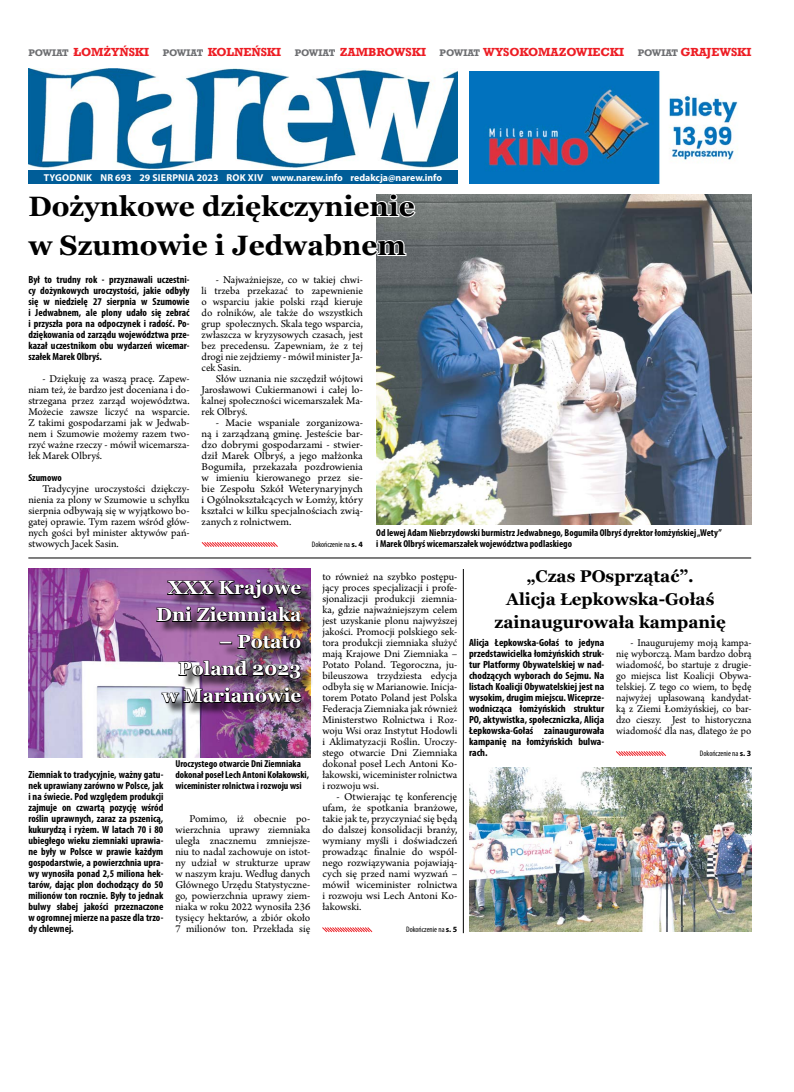
<style>
.page{position:relative;width:794px;height:1092px;background:#fff}
.page>*{position:absolute;margin:0;border:0;box-sizing:border-box;transform-origin:0 0}
.t1{font:700 28px/39px "Georgia";color:#000}
.t2{font:700 19px/27px "Georgia";color:#fff;text-align:center}
.t3{font:700 17px/23px "Georgia";color:#000;text-align:center}
.t4{font:11px/11px "Arno Pro";color:#000;text-align:justify}
.t5{font:11px/11px "Arno Pro";color:#000;text-align:justify;scale:1.04 1}
.t6{font:700 11px "Rockwell";color:#ed1d24}
.t7{font:700 condensed 10.4px/11px "Myriad Pro";color:#000;text-align:justify}
.t8{font:700 condensed 10px/11px "Myriad Pro";color:#000}
.t9{font:700 10px "Myriad Pro";color:#fff}
.t10{font:condensed 8px "Myriad Pro";color:#000}
.s1{font-size:9px;color:#6d6e71}
.s2{font-weight:700;font-stretch:normal}
</style>
<div class="page">
<img style="left:28px;top:68px;width:430px;height:102px">
<div style="left:28px;top:170px;width:430px;height:14px;background:#005d98"></div>
<img style="left:469px;top:71px;width:269px;height:113px">
<svg style="left:616px;top:751px;width:50px;height:5px"></svg>
<svg style="left:322px;top:927px;width:51px;height:6px"></svg>
<img style="left:376px;top:195px;width:375px;height:330px">
<svg style="left:201px;top:542px;width:77px;height:5px"></svg>
<svg style="left:376px;top:194px;width:41px;height:30px"></svg>
<svg style="left:376px;top:232px;width:32px;height:26px"></svg>
<img style="left:469px;top:767px;width:282px;height:164px">
<img style="left:28px;top:569px;width:283px;height:188px">
<hr style="left:28px;top:557px;width:723px;height:1px;background:#000">
<hr style="left:463px;top:569px;width:1px;height:364px;background:#000">
<div style="left:158px;top:580px;width:156px;height:135px;background:#000;opacity:.75"></div>
<img style="left:156px;top:578px;width:146px;height:45px">
<svg style="left:219px;top:634px;width:83px;height:16px"></svg>
<img style="left:161px;top:659px;width:141px;height:45px">
<p class="t6" style="left:28px;top:45px;width:724px"><span class="s1">POWIAT</span> ŁOMŻYŃSKI <span class="s1">POWIAT</span> KOLNEŃSKI <span class="s1">POWIAT</span> ZAMBROWSKI <span class="s1">POWIAT</span> WYSOKOMAZOWIECKI <span class="s1">POWIAT</span> GRAJEWSKI</p>
<p class="t9" style="left:44px;top:171px;width:400px">TYGODNIK NR 693 29 SIERPNIA 2023 ROK XIV www.narew.info redakcja@narew.info</p>
<h1 class="t1" style="left:28px;top:185px;width:388px">Dożynkowe dziękczynienie w Szumowie i Jedwabnem</h1>
<p class="t7" style="left:28px;top:273px;width:163px">Był to trudny rok - przyznawali uczestni&shy;cy dożynkowych uroczystości, jakie odbyły się w niedzielę 27 sierpnia w Szumowie i Jedwabnem, ale plony udało się zebrać i przyszła pora na odpoczynek i radość. Po&shy;dziękowania od zarządu województwa prze&shy;kazał uczestnikom obu wydarzeń wicemar&shy;szałek Marek Olbryś.</p>
<p class="t4" style="left:28px;top:373px;width:163px;text-indent:14px">- Dziękuję za waszą pracę. Zapew&shy;niam też, że bardzo jest doceniana i do&shy;strzegana przez zarząd województwa.<br>Możecie zawsze liczyć na wsparcie.<br>Z takimi gospodarzami jak w Jedwab&shy;nem i Szumowie możemy razem two&shy;rzyć ważne rzeczy - mówił wicemarsza&shy;łek Marek Olbryś.</p>
<p class="t8" style="left:28px;top:472px;width:35px">Szumowo</p>
<p class="t4" style="left:28px;top:483px;width:163px;text-indent:14px">Tradycyjne uroczystości dziękczy&shy;nienia za plony w Szumowie u schyłku sierpnia odbywają się w wyjątkowo bo&shy;gatej oprawie. Tym razem wśród głów&shy;nych gości był minister aktywów pań&shy;stwowych Jacek Sasin.</p>
<p class="t4" style="left:202px;top:274px;width:163px;text-indent:14px">- Najważniejsze, co w takiej chwi&shy;li trzeba przekazać to zapewnienie o wsparciu jakie polski rząd kieruje do rolników, ale także do wszystkich grup społecznych. Skala tego wsparcia, zwłaszcza w kryzysowych czasach, jest bez precedensu. Zapewniam, że z tej drogi nie zejdziemy - mówił minister Ja&shy;cek Sasin.</p>
<p class="t4" style="left:202px;top:373px;width:163px;text-indent:14px">Słów uznania nie szczędził wójtowi Jarosławowi Cukiermanowi i całej lo&shy;kalnej społeczności wicemarszałek Ma&shy;rek Olbryś.</p>
<p class="t5" style="left:202px;top:417px;width:157px;text-indent:14px">- Macie wspaniale zorganizowa&shy;ną i zarządzaną gminę. Jesteście bar&shy;dzo dobrymi gospodarzami - stwier&shy;dził Marek Olbryś, a jego małżonka Bogumiła, przekazała pozdrowienia w imieniu kierowanego przez sie&shy;bie Zespołu Szkół Weterynaryjnych i Ogólnokształcących w Łomży, który kształci w kilku specjalnościach zwią&shy;zanych z rolnictwem.</p>
<p class="t10" style="left:312px;top:539px;width:53px">Dokończenie na <span class="s2">s. 4</span></p>
<p class="t8" style="left:376px;top:527px;width:347px">Od lewej Adam Niebrzydowski burmistrz Jedwabnego, Bogumiła Olbryś dyrektor łomżyńskiej „Wety” i Marek Olbryś wicemarszałek województwa podlaskiego</p>
<h2 class="t2" style="left:156px;top:573px;width:146px">XXX Krajowe<br>Dni Ziemniaka</h2>
<h2 class="t2" style="left:162px;top:627px;width:141px;text-align:right">– Potato<br>Poland 2023 w Marianowie</h2>
<p class="t7" style="left:28px;top:768px;width:136px">Ziemniak to tradycyjnie, ważny gatu&shy;nek uprawiany zarówno w Polsce, jak i na świecie. Pod względem produkcji zajmuje on czwartą pozycję wśród roślin uprawnych, zaraz za pszenicą, kukurydzą i ryżem. W latach 70 i 80 ubiegłego wieku ziemniaki uprawia&shy;ne były w Polsce w prawie każdym gospodarstwie, a powierzchnia upra&shy;wy wynosiła ponad 2,5 miliona hek&shy;tarów, dając plon dochodzący do 50 milionów ton rocznie. Były to jednak bulwy słabej jakości przeznaczone w ogromnej mierze na pasze dla trzo&shy;dy chlewnej.</p>
<p class="t8" style="left:175px;top:758px;width:135px">Uroczystego otwarcie Dni Ziemniaka dokonał poseł Lech Antoni Kołakowski, wiceminister rolnictwa i rozwoju wsi</p>
<p class="t4" style="left:175px;top:813px;width:136px;text-indent:14px">Pomimo, iż obecnie po&shy;wierzchnia uprawy ziemniaka uległa znacznemu zmniejsze&shy;niu to nadal zachowuje on istot&shy;ny udział w strukturze upraw w naszym kraju. Według danych Głównego Urzędu Statystyczne&shy;go, powierzchnia uprawy ziem&shy;niaka w roku 2022 wynosiła 236 tysięcy hektarów, a zbiór około 7 milionów ton. Przekłada się</p>
<p class="t4" style="left:322px;top:571px;width:136px">to również na szybko postępu&shy;jący proces specjalizacji i profe&shy;sjonalizacji produkcji ziemnia&shy;ka, gdzie najważniejszym celem jest uzyskanie plonu najwyższej jakości. Promocji polskiego sek&shy;tora produkcji ziemniaka służyć mają Krajowe Dni Ziemniaka – Potato Poland. Tegoroczna, ju&shy;bileuszowa trzydziesta edycja odbyła się w Marianowie. Inicja&shy;torem Potato Poland jest Polska Federacja Ziemniaka jak również Ministerstwo Rolnictwa i Roz&shy;woju Wsi oraz Instytut Hodowli i Aklimatyzacji Roślin. Uroczy&shy;stego otwarcie Dni Ziemniaka dokonał poseł Lech Antoni Ko&shy;łakowski, wiceminister rolnictwa i rozwoju wsi.</p>
<p class="t4" style="left:322px;top:791px;width:136px;text-indent:14px">- Otwierając tę konferencję ufam, że spotkania branżowe, takie jak te, przyczyniać się będą do dalszej konsolidacji branży, wymiany myśli i doświadczeń prowadząc finalnie do wspól&shy;nego rozwiązywania pojawiają&shy;cych się przed nami wyzwań – mówił wiceminister rolnictwa i rozwoju wsi Lech Antoni Ko&shy;łakowski.</p>
<p class="t10" style="left:406px;top:924px;width:53px">Dokończenie na <span class="s2">s. 5</span></p>
<h3 class="t3" style="left:494px;top:563px;width:233px">„Czas POsprzątać”.<br>Alicja Łepkowska-Gołaś zainaugurowała kampanię</h3>
<p class="t7" style="left:469px;top:636px;width:137px">Alicja Łepkowska-Gołaś to jedyna przedstawicielka łomżyńskich struk&shy;tur Platformy Obywatelskiej w nad&shy;chodzących wyborach do Sejmu. Na listach Koalicji Obywatelskiej jest na wysokim, drugim miejscu. Wiceprze&shy;wodnicząca łomżyńskich struktur PO, aktywistka, społeczniczka, Alicja Łepkowska-Gołaś zainaugurowała kampanię na łomżyńskich bulwa&shy;rach.</p>
<p class="t4" style="left:616px;top:637px;width:137px;text-indent:14px">- Inaugurujemy moją kampa&shy;nię wyborczą. Mam bardzo dobrą wiadomość, bo startuje z drugie&shy;go miejsca list Koalicji Obywa&shy;telskiej. Z tego co wiem, to będę najwyżej uplasowaną kandydat&shy;ką z Ziemi Łomżyńskiej, co bar&shy;dzo cieszy. Jest to historyczna wiadomość dla nas, dlatego że po</p>
<p class="t10" style="left:700px;top:748px;width:53px">Dokończenie na <span class="s2">s. 3</span></p>
</div>
